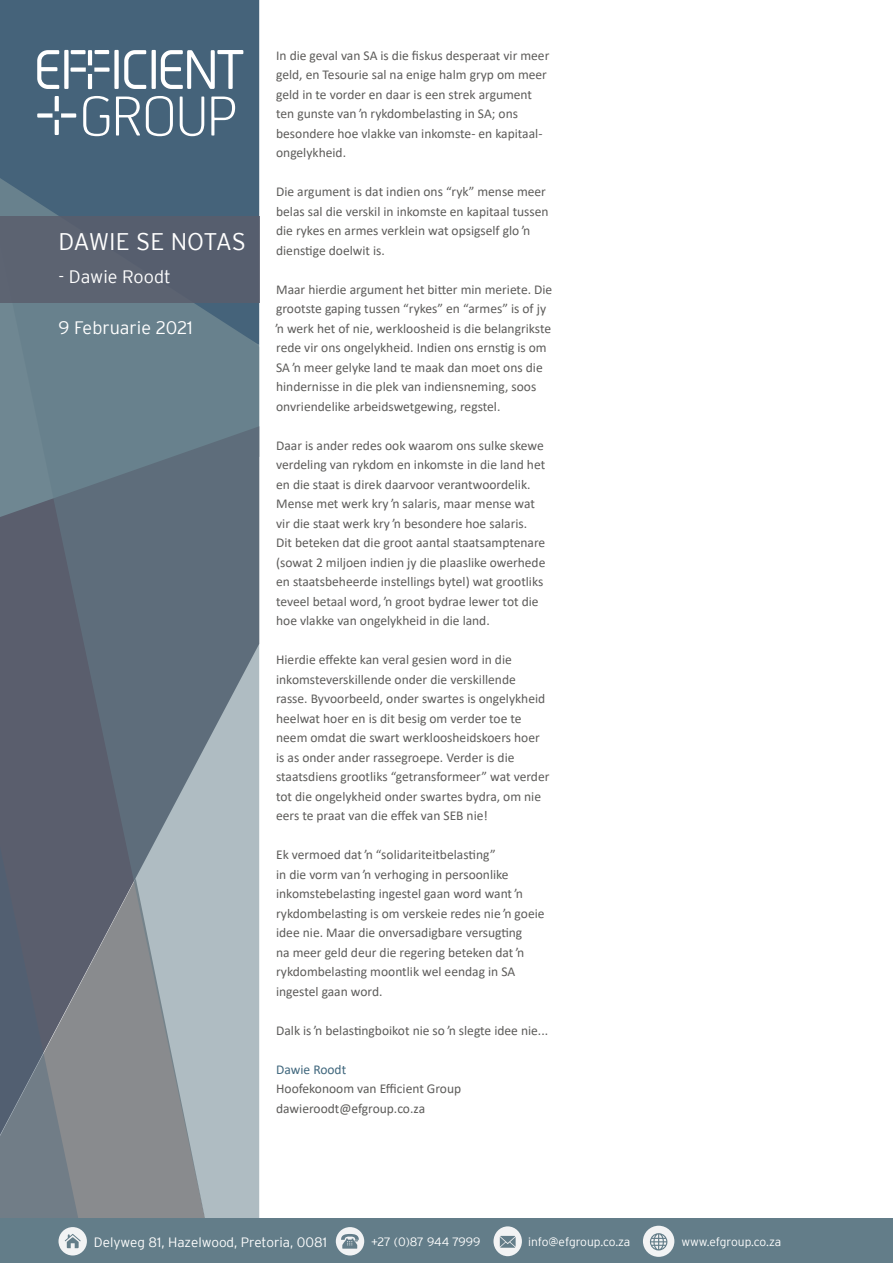
<style>
.page{position:relative;width:893px;height:1263px;background:#fff}
.page>*{position:absolute;margin:0;border:0;box-sizing:border-box;transform-origin:0 0}
.t1{font:300 24px "Interstate";letter-spacing:-.01em;color:#fff}
.t2{font:300 18px "Interstate";color:#fff}
.t3{font:13.5px/19.5px "Calibri";color:#5d5c5a}
.t4{font:300 13.5px "Interstate";color:#fff}
.t5{font:13.5px "Calibri";color:#40677d}
.t6{font:300 12px "Interstate";letter-spacing:-.01em;color:#fff}
</style>
<div class="page">
<svg style="left:0;top:345px;width:259px;height:873px;background:#7d8b94"></svg>
<svg style="left:0;top:0;width:259px;height:345px;background:#4c697e"></svg>
<svg style="left:0;top:471px;width:88px;height:747px;background:#616875"></svg>
<svg style="left:37px;top:96px;width:39px;height:39px;background:#637c8f"></svg>
<svg style="left:83px;top:96px;width:26px;height:40px"></svg>
<svg style="left:116px;top:97px;width:24px;height:39px"></svg>
<svg style="left:146px;top:96px;width:27px;height:40px"></svg>
<svg style="left:180px;top:97px;width:24px;height:39px"></svg>
<svg style="left:211px;top:97px;width:24px;height:39px"></svg>
<svg style="left:37px;top:50px;width:109px;height:39px"></svg>
<svg style="left:152px;top:50px;width:91px;height:39px"></svg>
<div style="left:0;top:1218px;width:893px;height:45px;background:#637d89"></div>
<div style="left:0;top:216px;width:259px;height:87px;background:#5a5e6d"></div>
<svg style="left:59px;top:1227px;width:28px;height:28px"></svg>
<svg style="left:643px;top:1226px;width:31px;height:31px"></svg>
<div style="left:336px;top:1227px;width:28px;height:28px;background:#f2f3f4;border-radius:50%"></div>
<svg style="left:341px;top:1234px;width:18px;height:14px"></svg>
<svg style="left:493px;top:1226px;width:29px;height:30px"></svg>
<p class="t1" style="left:58px;top:228px;width:189px">DAWIE SE NOTAS</p>
<p class="t2" style="left:58px;top:267px;width:114px">- Dawie Roodt</p>
<p class="t2" style="left:58px;top:318px;width:136px">9 Februarie 2021</p>
<p class="t3" style="left:276px;top:45px;width:275px">In die geval van SA is die fiskus desperaat vir meer geld, en Tesourie sal na enige halm gryp om meer geld in te vorder en daar is een strek argument ten gunste van ŉ rykdombelasting in SA; ons besondere hoe vlakke van inkomste- en kapitaal&shy;ongelykheid.</p>
<p class="t3" style="left:276px;top:182px;width:274px">Die argument is dat indien ons “ryk” mense meer belas sal die verskil in inkomste en kapitaal tussen die rykes en armes verklein wat opsigself glo ŉ dienstige doelwit is.</p>
<p class="t3" style="left:276px;top:279px;width:278px">Maar hierdie argument het bitter min meriete. Die grootste gaping tussen “rykes” en “armes” is of jy ŉ werk het of nie, werkloosheid is die belangrikste rede vir ons ongelykheid. Indien ons ernstig is om SA ŉ meer gelyke land te maak dan moet ons die hindernisse in die plek van indiensneming, soos onvriendelike arbeidswetgewing, regstel.</p>
<p class="t3" style="left:276px;top:435px;width:271px">Daar is ander redes ook waarom ons sulke skewe verdeling van rykdom en inkomste in die land het en die staat is direk daarvoor verantwoordelik.<br>Mense met werk kry ŉ salaris, maar mense wat vir die staat werk kry ŉ besondere hoe salaris.<br>Dit beteken dat die groot aantal staatsamptenare (sowat 2 miljoen indien jy die plaaslike owerhede en staatsbeheerde instellings bytel) wat grootliks teveel betaal word, ŉ groot bydrae lewer tot die hoe vlakke van ongelykheid in die land.</p>
<p class="t3" style="left:276px;top:650px;width:275px">Hierdie effekte kan veral gesien word in die inkomsteverskillende onder die verskillende rasse. Byvoorbeeld, onder swartes is ongelykheid heelwat hoer en is dit besig om verder toe te neem omdat die swart werkloosheidskoers hoer is as onder ander rassegroepe. Verder is die staatsdiens grootliks “getransformeer” wat verder tot die ongelykheid onder swartes bydra, om nie eers te praat van die effek van SEB nie!</p>
<p class="t3" style="left:276px;top:845px;width:270px">Ek vermoed dat ŉ “solidariteitbelasting”<br>in die vorm van ŉ verhoging in persoonlike inkomstebelasting ingestel gaan word want ŉ rykdombelasting is om verskeie redes nie ŉ goeie idee nie. Maar die onversadigbare versugting<br>na meer geld deur die regering beteken dat ŉ rykdombelasting moontlik wel eendag in SA ingestel gaan word.</p>
<p class="t3" style="left:276px;top:1020px;width:273px">Dalk is ŉ belastingboikot nie so ŉ slegte idee nie...</p>
<p class="t5" style="left:276px;top:1060px;width:72px">Dawie Roodt</p>
<p class="t3" style="left:276px;top:1079px;width:187px">Hoofekonoom van Efficient Group</p>
<p class="t3" style="left:276px;top:1098px;width:150px">dawieroodt@efgroup.co.za</p>
<p class="t4" style="left:94px;top:1234px;width:235px">Delyweg 81, Hazelwood, Pretoria, 0081</p>
<p class="t6" style="left:371px;top:1235px;width:111px">+27 (0)87 944 7999</p>
<p class="t6" style="left:528px;top:1235px;width:104px">info@efgroup.co.za</p>
<p class="t6" style="left:681px;top:1235px;width:101px">www.efgroup.co.za</p>
</div>
